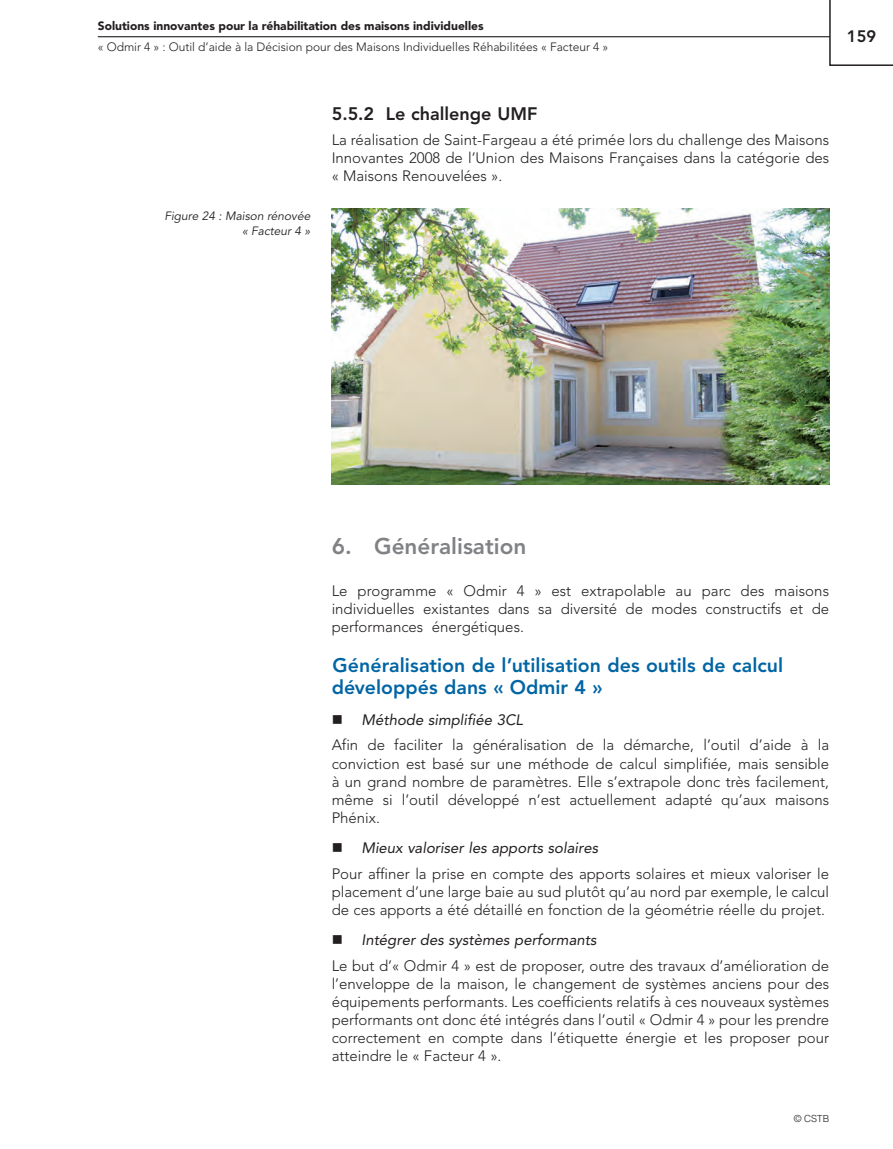
<style>
.page{position:relative;width:893px;height:1149px;background:#fff}
.page>*{position:absolute;margin:0;border:0;box-sizing:border-box;transform-origin:0 0}
.t1{font:800 22.5px "Avenir LT Std";color:#808285}
.t2{font:800 19.5px/22.5px "Avenir LT Std";letter-spacing:.005em;color:#0065a4}
.t3{font:800 18px "Avenir LT Std";color:#231f20}
.t4{font:800 16.5px "Avenir LT Std";color:#231f20}
.t5{font:300 15px/18px "Avenir LT Std";color:#231f20;text-align:justify}
.t6{font:italic 15px "Avenir LT Std";color:#231f20}
.t7{font:300 12px "Avenir LT Std";color:#231f20}
.t8{font:900 12px "Avenir LT Std";color:#231f20}
.t9{font:italic 12px/15px "Avenir LT Std";color:#231f20;text-align:right}
.t10{font:300 9.75px "Helvetica LT Std";color:#231f20}
</style>
<div class="page">
<hr style="left:98px;top:36px;width:795px;height:1px;background:#231f20">
<svg style="left:829px;top:0;width:64px;height:66px"></svg>
<img style="left:332px;top:208px;width:497px;height:276px">
<p class="t8" style="left:98px;top:19px;width:387px">Solutions innovantes pour la réhabilitation des maisons individuelles</p>
<p class="t7" style="left:98px;top:40px;width:512px">« Odmir 4 » : Outil d’aide à la Décision pour des Maisons Individuelles Réhabilitées « Facteur 4 »</p>
<p class="t4" style="left:847px;top:26px;width:31px">159</p>
<p class="t9" style="left:164px;top:208px;width:148px">Figure 24 : Maison rénovée « Facteur 4 »</p>
<p class="t3" style="left:332px;top:103px;width:207px">5.5.2 Le challenge UMF</p>
<p class="t5" style="left:332px;top:131px;width:499px">La réalisation de Saint-Fargeau a été primée lors du challenge des Maisons Innovantes 2008 de l’Union des Maisons Françaises dans la catégorie des « Maisons Renouvelées ».</p>
<h1 class="t1" style="left:332px;top:533px;width:196px">6. Généralisation</h1>
<p class="t5" style="left:332px;top:582px;width:499px">Le programme « Odmir 4 » est extrapolable au parc des maisons individuelles existantes dans sa diversité de modes constructifs et de performances énergétiques.</p>
<h2 class="t2" style="left:332px;top:653px;width:453px">Généralisation de l’utilisation des outils de calcul développés dans « Odmir 4 »</h2>
<p class="t6" style="left:361px;top:711px;width:163px">Méthode simplifiée 3CL</p>
<p class="t5" style="left:332px;top:736px;width:499px">Afin de faciliter la généralisation de la démarche, l’outil d’aide à la conviction est basé sur une méthode de calcul simplifiée, mais sensible à un grand nombre de paramètres. Elle s’extrapole donc très facilement, même si l’outil développé n’est actuellement adapté qu’aux maisons Phénix.</p>
<p class="t6" style="left:361px;top:839px;width:238px">Mieux valoriser les apports solaires</p>
<p class="t5" style="left:332px;top:864px;width:499px">Pour affiner la prise en compte des apports solaires et mieux valoriser le placement d’une large baie au sud plutôt qu’au nord par exemple, le calcul de ces apports a été détaillé en fonction de la géométrie réelle du projet.</p>
<p class="t6" style="left:361px;top:931px;width:237px">Intégrer des systèmes performants</p>
<p class="t5" style="left:332px;top:956px;width:499px">Le but d’« Odmir 4 » est de proposer, outre des travaux d’amélioration de l’enveloppe de la maison, le changement de systèmes anciens pour des équipements performants. Les coefficients relatifs à ces nouveaux systèmes performants ont donc été intégrés dans l’outil « Odmir 4 » pour les prendre correctement en compte dans l’étiquette énergie et les proposer pour atteindre le « Facteur 4 ».</p>
<p class="t10" style="left:794px;top:1111px;width:37px">© CSTB</p>
</div>
